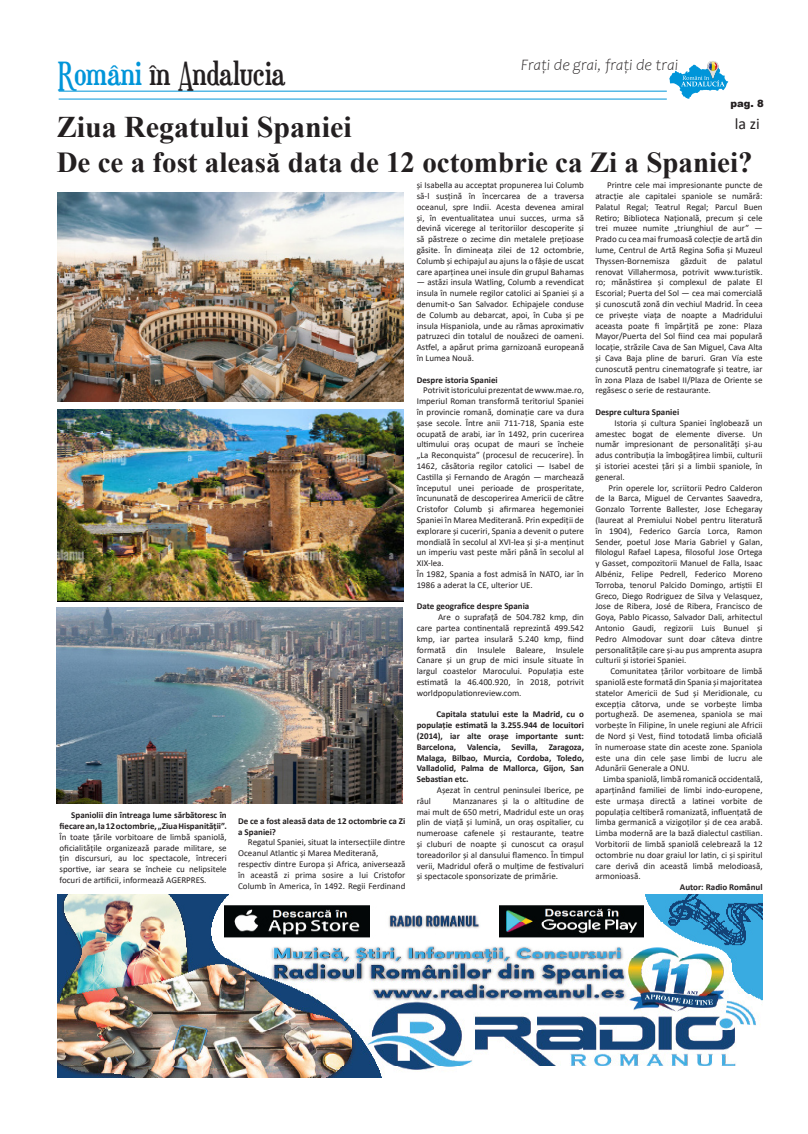
<style>
.page{position:relative;width:808px;height:1134px;background:#fff}
.page>*{position:absolute;margin:0;border:0;box-sizing:border-box;transform-origin:0 0}
.t1{font:34px "Euphorigenic";color:#231f20}
.t2{font:700 30px "Times New Roman";color:#231f20}
.t3{font:700 29px "Times New Roman";color:#231f20}
.t4{font:italic 300 16px "Candara";color:#231f20}
.t5{font:16px "Calibri";color:#231f20}
.t6{font:900 10px "Arial";color:#231f20}
.t7{font:9px/10.8px "Calibri";color:#231f20;text-align:justify}
.t8{font:700 9px/10.8px "Calibri";color:#231f20}
.s1{color:#0095d9}
.s2{font-weight:700}
</style>
<div class="page">
<hr style="left:59px;top:99px;width:608px;height:1px;background:#0095d9">
<hr style="left:59px;top:91px;width:608px;height:1px;background:#0095d9">
<img style="left:57px;top:193px;width:347px;height:209px">
<img style="left:57px;top:607px;width:346px;height:197px">
<img style="left:57px;top:409px;width:347px;height:192px">
<img style="left:57px;top:895px;width:706px;height:182px">
<svg style="left:669px;top:65px;width:59px;height:34px"></svg>
<img style="left:707px;top:61px;width:11px;height:18px">
<p class="t1" style="left:58px;top:57px;width:230px"><span class="s1">Români</span> în Andalucia</p>
<p class="t4" style="left:521px;top:56px;width:159px">Frați de grai, frați de trai</p>
<p class="t6" style="left:730px;top:96px;width:35px">pag. 8</p>
<p class="t2" style="left:57px;top:105px;width:297px">Ziua Regatului Spaniei</p>
<p class="t3" style="left:57px;top:141px;width:697px">De ce a fost aleasă data de 12 octombrie ca Zi a Spaniei?</p>
<p class="t5" style="left:735px;top:113px;width:26px">la zi</p>
<p class="t7" style="left:60px;top:810px;width:169px;text-indent:12px"><span class="s2">Spaniolii din întreaga lume sărbătoresc în fiecare an, la 12 octombrie, „Ziua Hispanității”.<br></span>În toate țările vorbitoare de limbă spaniolă, oficialitățile organizează parade militare, se țin discursuri, au loc spectacole, întreceri sportive, iar seara se încheie cu nelipsitele focuri de artificii, informează AGERPRES.</p>
<p class="t8" style="left:238px;top:815px;width:169px">De ce a fost aleasă data de 12 octombrie ca Zi a Spaniei?</p>
<p class="t7" style="left:238px;top:837px;width:169px;text-indent:10px">Regatul Spaniei, situat la intersecțiile dintre<br>Oceanul Atlantic și Marea Mediterană,</p>
<p class="t7" style="left:238px;top:858px;width:169px">respectiv dintre Europa și Africa, aniversează în această zi prima sosire a lui Cristofor Columb în America, în 1492. Regii Ferdinand</p>
<p class="t7" style="left:417px;top:180px;width:169px">și Isabella au acceptat propunerea lui Columb să-l susțină în încercarea de a traversa oceanul, spre Indii. Acesta devenea amiral și, în eventualitatea unui succes, urma să devină vicerege al teritoriilor descoperite și să păstreze o zecime din metalele prețioase găsite. În dimineața zilei de 12 octombrie, Columb și echipajul au ajuns la o fâșie de uscat care aparținea unei insule din grupul Bahamas</p>
<p class="t7" style="left:417px;top:277px;width:169px">— astăzi insula Watling, Columb a revendicat insula în numele regilor catolici ai Spaniei și a denumit-o San Salvador. Echipajele conduse de Columb au debarcat, apoi, în Cuba și pe insula Hispaniola, unde au rămas aproximativ patruzeci din totalul de nouăzeci de oameni.<br>Astfel, a apărut prima garnizoană europeană în Lumea Nouă.</p>
<p class="t8" style="left:417px;top:374px;width:83px">Despre istoria Spaniei</p>
<p class="t7" style="left:417px;top:385px;width:169px;text-indent:7px">Potrivit istoricului prezentat de www.mae.ro, Imperiul Roman transformă teritoriul Spaniei în provincie romană, dominație care va dura șase secole. Între anii 711-718, Spania este ocupată de arabi, iar în 1492, prin cucerirea ultimului oraș ocupat de mauri se încheie „La Reconquista” (procesul de recucerire). În 1462, căsătoria regilor catolici — Isabel de Castilla și Fernando de Aragón — marchează începutul unei perioade de prosperitate, încununată de descoperirea Americii de către Cristofor Columb și afirmarea hegemoniei Spaniei în Marea Mediterană. Prin expediții de explorare și cuceriri, Spania a devenit o putere mondială în secolul al XVI-lea și și-a menținut un imperiu vast peste mări până în secolul al XIX-lea.</p>
<p class="t7" style="left:417px;top:568px;width:169px">În 1982, Spania a fost admisă în NATO, iar în<br>1986 a aderat la CE, ulterior UE.</p>
<p class="t8" style="left:417px;top:601px;width:114px">Date geografice despre Spania</p>
<p class="t7" style="left:417px;top:612px;width:169px;text-indent:21px">Are o suprafață de 504.782 kmp, din care partea continentală reprezintă 499.542 kmp, iar partea insulară 5.240 kmp, fiind formată din Insulele Baleare, Insulele Canare și un grup de mici insule situate în largul coastelor Marocului. Populația este estimată la 46.400.920, în 2018, potrivit worldpopulationreview.com.</p>
<p class="t8" style="left:417px;top:709px;width:169px;text-align:justify;text-indent:20px">Capitala statului este la Madrid, cu o populație estimată la 3.255.944 de locuitori (2014), iar alte orașe importante sunt:<br>Barcelona, Valencia, Sevilla, Zaragoza, Malaga, Bilbao, Murcia, Cordoba, Toledo, Valladolid, Palma de Mallorca, Gijon, San Sebastian etc.</p>
<p class="t7" style="left:437px;top:784px;width:149px">Așezat în centrul peninsulei Iberice, pe</p>
<p class="t7" style="left:417px;top:795px;width:16px">râul</p>
<p class="t7" style="left:417px;top:795px;width:169px;text-indent:36px">Manzanares și la o altitudine de mai mult de 650 metri, Madridul este un oraș plin de viață și lumină, un oraș ospitalier, cu numeroase cafenele și restaurante, teatre și cluburi de noapte și cunoscut ca orașul toreadorilor și al dansului flamenco. În timpul verii, Madridul oferă o mulțime de festivaluri și spectacole sponsorizate de primărie.</p>
<p class="t7" style="left:595px;top:180px;width:169px;text-indent:12px">Printre cele mai impresionante puncte de atracție ale capitalei spaniole se numără:<br>Palatul Regal; Teatrul Regal; Parcul Buen Retiro; Biblioteca Națională, precum și cele trei muzee numite „triunghiul de aur” — Prado cu cea mai frumoasă colecție de artă din lume, Centrul de Artă Regina Sofia și Muzeul Thyssen-Bornemisza găzduit de palatul renovat Villahermosa, potrivit www.turistik. ro; mănăstirea și complexul de palate El Escorial; Puerta del Sol — cea mai comercială și cunoscută zonă din vechiul Madrid. În ceea ce privește viața de noapte a Madridului aceasta poate fi împărțită pe zone: Plaza Mayor/Puerta del Sol fiind cea mai populară locație, străzile Cava de San Miguel, Cava Alta și Cava Baja pline de baruri. Gran Vía este cunoscută pentru cinematografe și teatre, iar în zona Plaza de Isabel II/Plaza de Oriente se regăsesc o serie de restaurante.</p>
<p class="t8" style="left:595px;top:406px;width:85px">Despre cultura Spaniei</p>
<p class="t7" style="left:595px;top:417px;width:169px;text-indent:19px">Istoria și cultura Spaniei înglobează un amestec bogat de elemente diverse. Un număr impresionant de personalități și-au adus contribuția la îmbogățirea limbii, culturii și istoriei acestei țări și a limbii spaniole, în general.</p>
<p class="t7" style="left:595px;top:482px;width:169px;text-indent:13px">Prin operele lor, scriitorii Pedro Calderon de la Barca, Miguel de Cervantes Saavedra, Gonzalo Torrente Ballester, Jose Echegaray (laureat al Premiului Nobel pentru literatură în 1904), Federico García Lorca, Ramon Sender, poetul Jose Maria Gabriel y Galan, filologul Rafael Lapesa, filosoful Jose Ortega y Gasset, compozitorii Manuel de Falla, Isaac Albéniz, Felipe Pedrell, Federico Moreno Torroba, tenorul Palcido Domingo, artiștii El Greco, Diego Rodriguez de Silva y Velasquez, Jose de Ribera, José de Ribera, Francisco de Goya, Pablo Picasso, Salvador Dali, arhitectul Antonio Gaudi, regizorii Luis Bunuel și Pedro Almodovar sunt doar câteva dintre personalitățile care și-au pus amprenta asupra culturii și istoriei Spaniei.</p>
<p class="t7" style="left:595px;top:666px;width:169px;text-indent:15px">Comunitatea țărilor vorbitoare de limbă spaniolă este formată din Spania și majoritatea statelor Americii de Sud și Meridionale, cu excepția câtorva, unde se vorbește limba portugheză. De asemenea, spaniola se mai vorbește în Filipine, în unele regiuni ale Africii de Nord și Vest, fiind totodată limba oficială în numeroase state din aceste zone. Spaniola este una din cele șase limbi de lucru ale Adunării Generale a ONU.</p>
<p class="t7" style="left:595px;top:774px;width:169px;text-indent:8px">Limba spaniolă, limbă romanică occidentală, aparținând familiei de limbi indo-europene, este urmașa directă a latinei vorbite de populația celtiberă romanizată, influențată de limba germanică a vizigoților și de cea arabă.<br>Limba modernă are la bază dialectul castilian.<br>Vorbitorii de limbă spaniolă celebrează la 12 octombrie nu doar graiul lor latin, ci și spiritul care derivă din această limbă melodioasă, armonioasă.</p>
<p class="t8" style="left:680px;top:882px;width:84px">Autor: Radio Românul</p>
</div>
